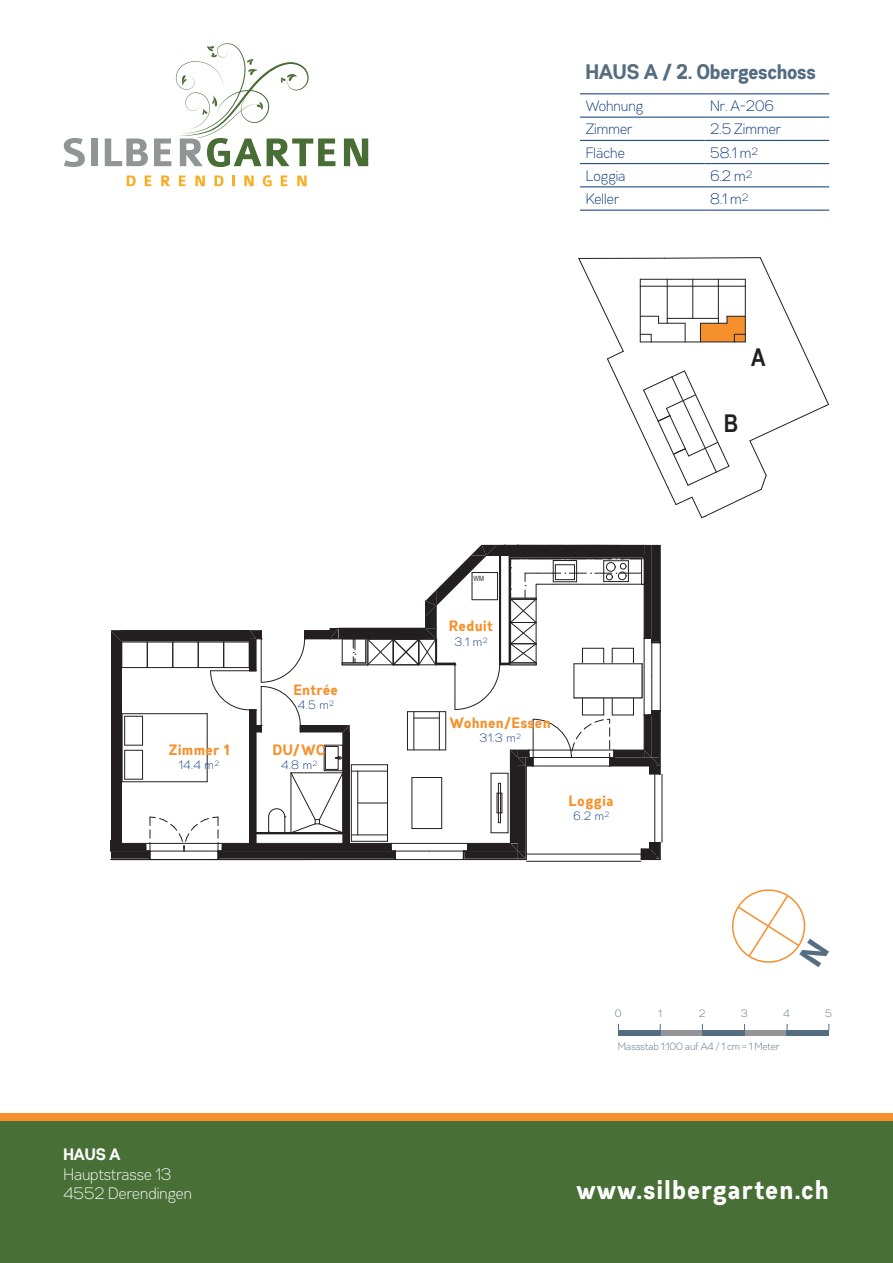
<style>
.page{position:relative;width:893px;height:1263px;background:#fff}
.page>*{position:absolute;margin:0;border:0;box-sizing:border-box;transform-origin:0 0}
.t1{font:27px "Gabriel Sans Cond Bold";letter-spacing:.06em;color:#fff}
.t2{font:700 24.45px "Arial Narrow";color:#231f20}
.t3{font:21px "Gabriel Sans Cond Bold";color:#546d80}
.t4{font:16.5px/19.8px "Gabriel Sans Cond Light";color:#fff}
.t5{font:16.5px "Gabriel Sans Cond Bold";color:#fff}
.t6{font:15px "Gabriel Sans Cond Light";color:#08357c}
.t7{font:15px "Gabriel Sans Cond Bold";letter-spacing:.05em;color:#f6902b}
.t8{font:12px "Gabriel Sans Cond Light";color:#08357c}
.t9{font:10.5px "Gabriel Sans Cond Light";color:#546d80}
.t10{font:7.2px "Arial Narrow";color:#231f20}
</style>
<div class="page">
<div style="left:660px;top:1030px;width:43px;height:5px;background:#939598"></div>
<div style="left:745px;top:1030px;width:42px;height:5px;background:#939598"></div>
<div style="left:703px;top:1030px;width:42px;height:5px;background:#546d80"></div>
<div style="left:787px;top:1030px;width:42px;height:5px;background:#546d80"></div>
<div style="left:618px;top:1030px;width:42px;height:5px;background:#546d80"></div>
<div style="left:0;top:1120px;width:893px;height:143px;background:#486f35"></div>
<div style="left:0;top:1113px;width:893px;height:7px;background:#f6902c"></div>
<hr style="left:580px;top:94px;width:125px;height:1px;background:#08357c">
<hr style="left:705px;top:94px;width:124px;height:1px;background:#08357c">
<hr style="left:580px;top:117px;width:125px;height:1px;background:#08357c">
<hr style="left:705px;top:117px;width:124px;height:1px;background:#08357c">
<hr style="left:580px;top:140px;width:125px;height:1px;background:#08357c">
<hr style="left:705px;top:140px;width:124px;height:1px;background:#08357c">
<hr style="left:580px;top:163px;width:125px;height:1px;background:#08357c">
<hr style="left:705px;top:163px;width:124px;height:1px;background:#08357c">
<hr style="left:580px;top:187px;width:125px;height:1px;background:#08357c">
<hr style="left:705px;top:187px;width:124px;height:1px;background:#08357c">
<hr style="left:580px;top:210px;width:125px;height:1px;background:#08357c">
<hr style="left:705px;top:210px;width:124px;height:1px;background:#08357c">
<hr style="left:526px;top:861px;width:115px;height:1px;background:#231f20">
<hr style="left:662px;top:774px;width:1px;height:68px;background:#231f20">
<svg style="left:110px;top:545px;width:551px;height:315px"></svg>
<hr style="left:256px;top:833px;width:87px;height:1px;background:#231f20">
<div style="left:574px;top:664px;width:68px;height:34px;background:#fff"></div>
<hr style="left:642px;top:664px;width:1px;height:34px;background:#231f20">
<hr style="left:574px;top:697px;width:68px;height:1px;background:#231f20">
<hr style="left:574px;top:664px;width:1px;height:34px;background:#231f20">
<hr style="left:574px;top:663px;width:68px;height:1px;background:#231f20">
<svg style="left:578px;top:257px;width:251px;height:261px"></svg>
<hr style="left:651px;top:342px;width:83px;height:1px;background:#231f20">
<svg style="left:127px;top:175px;width:9px;height:11px"></svg>
<svg style="left:145px;top:175px;width:6px;height:11px"></svg>
<svg style="left:161px;top:175px;width:9px;height:11px"></svg>
<svg style="left:179px;top:175px;width:7px;height:11px"></svg>
<svg style="left:195px;top:175px;width:10px;height:11px"></svg>
<svg style="left:214px;top:175px;width:9px;height:11px"></svg>
<svg style="left:232px;top:175px;width:3px;height:11px"></svg>
<svg style="left:244px;top:175px;width:10px;height:11px"></svg>
<svg style="left:263px;top:175px;width:9px;height:11px"></svg>
<svg style="left:281px;top:175px;width:6px;height:11px"></svg>
<svg style="left:297px;top:175px;width:10px;height:11px"></svg>
<svg style="left:64px;top:138px;width:21px;height:29px"></svg>
<div style="left:91px;top:138px;width:6px;height:28px;background:#929595"></div>
<svg style="left:105px;top:138px;width:43px;height:28px"></svg>
<svg style="left:344px;top:138px;width:24px;height:28px"></svg>
<svg style="left:154px;top:43px;width:181px;height:124px"></svg>
<svg style="left:732px;top:889px;width:74px;height:74px"></svg>
<p class="t7" style="left:169px;top:741px;width:62px">Zimmer 1</p>
<p class="t8" style="left:179px;top:758px;width:42px">14.4 m<sup>2</sup></p>
<p class="t7" style="left:294px;top:681px;width:46px">Entrée</p>
<p class="t8" style="left:298px;top:699px;width:38px">4.5 m<sup>2</sup></p>
<p class="t7" style="left:273px;top:741px;width:54px">DU/WC</p>
<p class="t8" style="left:281px;top:758px;width:38px">4.8 m<sup>2</sup></p>
<p class="t5" style="left:64px;top:1144px;width:58px">HAUS A</p>
<p class="t4" style="left:64px;top:1164px;width:130px">Hauptstrasse 13<br>4552 Derendingen</p>
<h3 class="t3" style="left:586px;top:59px;width:232px">HAUS A / 2. Obergeschoss</h3>
<p class="t6" style="left:586px;top:98px;width:59px">Wohnung</p>
<p class="t6" style="left:711px;top:98px;width:65px">Nr. A-206</p>
<p class="t6" style="left:586px;top:121px;width:48px">Zimmer</p>
<p class="t6" style="left:711px;top:121px;width:72px">2.5 Zimmer</p>
<p class="t6" style="left:586px;top:144px;width:41px">Fläche</p>
<p class="t6" style="left:711px;top:144px;width:49px">58.1 m<sup>2</sup></p>
<p class="t6" style="left:586px;top:168px;width:41px">Loggia</p>
<p class="t6" style="left:711px;top:168px;width:44px">6.2 m<sup>2</sup></p>
<p class="t6" style="left:586px;top:191px;width:35px">Keller</p>
<p class="t6" style="left:711px;top:191px;width:40px">8.1 m<sup>2</sup></p>
<h2 class="t2" style="left:751px;top:338px;width:16px">A</h2>
<h2 class="t2" style="left:724px;top:405px;width:16px">B</h2>
<p class="t10" style="left:473px;top:573px;width:12px">WM</p>
<p class="t7" style="left:450px;top:617px;width:45px">Reduit</p>
<p class="t8" style="left:455px;top:635px;width:34px">3.1 m<sup>2</sup></p>
<p class="t7" style="left:450px;top:714px;width:102px">Wohnen/Essen</p>
<p class="t8" style="left:480px;top:731px;width:43px">31.3 m<sup>2</sup></p>
<p class="t7" style="left:569px;top:792px;width:46px">Loggia</p>
<p class="t8" style="left:573px;top:810px;width:38px">6.2 m<sup>2</sup></p>
<p class="t9" style="left:615px;top:1008px;width:8px">0</p>
<p class="t9" style="left:659px;top:1008px;width:5px">1</p>
<p class="t9" style="left:699px;top:1008px;width:8px">2</p>
<p class="t9" style="left:741px;top:1008px;width:8px">3</p>
<p class="t9" style="left:783px;top:1008px;width:8px">4</p>
<p class="t9" style="left:825px;top:1008px;width:8px">5</p>
<p class="t9" style="left:618px;top:1040px;width:163px">Massstab 1:100 auf A4 / 1 cm = 1 Meter</p>
<h1 class="t1" style="left:577px;top:1174px;width:253px">www.silbergarten.ch</h1>
</div>
